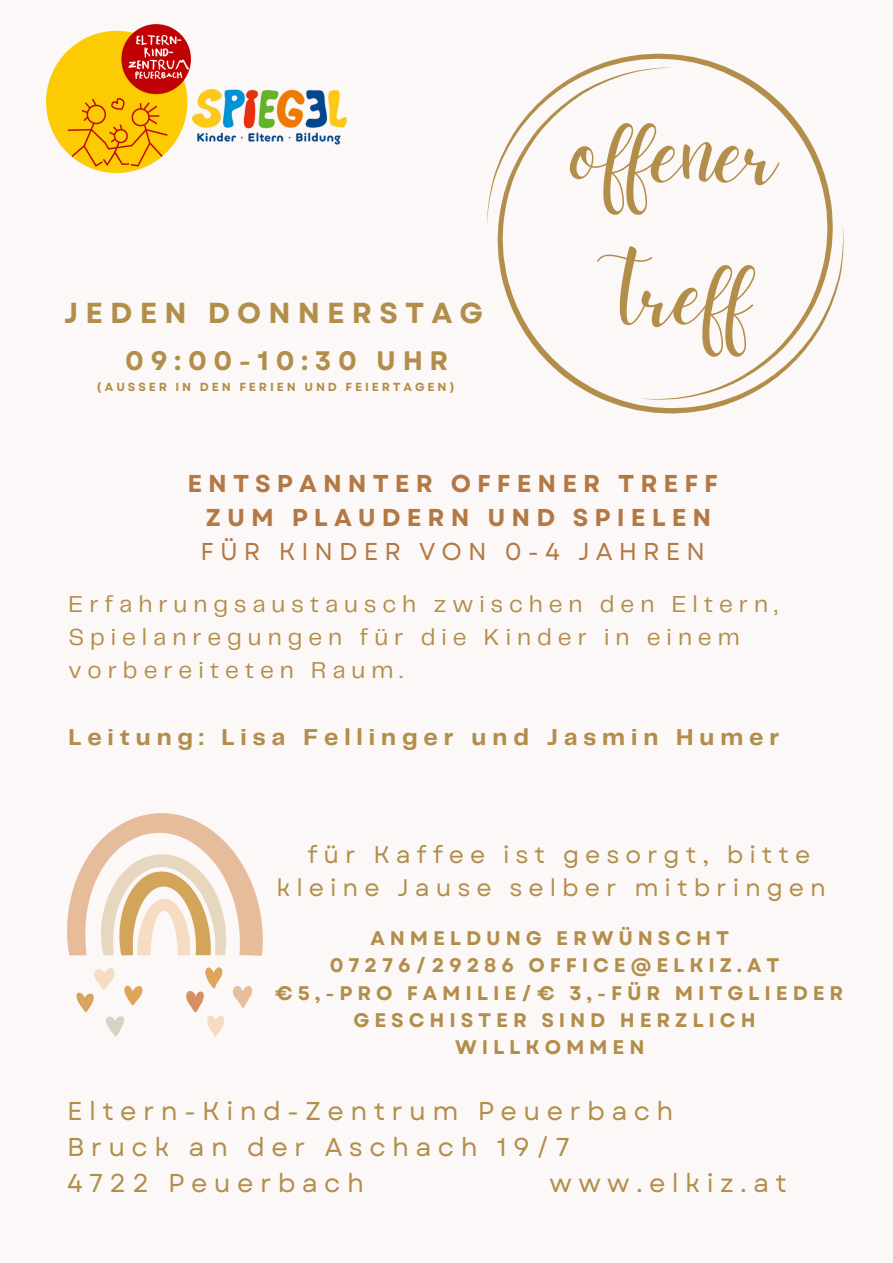
<style>
.page{position:relative;width:893px;height:1263px;background:#fbf8f7}
.page>*{position:absolute;margin:0;border:0;box-sizing:border-box;transform-origin:0 0}
.t1{font:101.48px/141.9px "Daydream";color:#b28e4a}
.t2{font:700 28.88px "Garet";letter-spacing:.25em;color:#b28e4a}
.t3{font:700 26.7px "Garet";letter-spacing:.25em;color:#b28e4a}
.t4{font:25.8px/36px "Garet";letter-spacing:.25em;color:#b28e4a}
.t5{font:700 24.38px/34px "Garet";letter-spacing:.25em;color:#b37844;text-align:center}
.t6{font:24px/33.2px "Garet";letter-spacing:.25em;color:#b28e4a}
.t7{font:23.92px/33.4px "Telegraf";letter-spacing:.25em;color:#b28e4a}
.t8{font:700 23.92px "Telegraf";letter-spacing:.25em;color:#b28e4a}
.t9{font:700 19.73px "Garet";letter-spacing:.25em;color:#b28e4a}
.t10{font:700 11.7px "Garet";letter-spacing:.25em;color:#b28e4a}
.s1{font-weight:400}
</style>
<div class="page">
<img style="left:67px;top:813px;width:195px;height:223px">
<img style="left:46px;top:25px;width:144px;height:148px">
<img style="left:192px;top:89px;width:154px;height:55px">
<svg style="left:487px;top:53px;width:357px;height:361px"></svg>
<p class="t2" style="left:64px;top:292px;width:420px">JEDEN DONNERSTAG</p>
<h1 class="t3" style="left:125px;top:341px;width:325px">09:00-10:30 UHR</h1>
<h2 class="t10" style="left:97px;top:378px;width:360px">(AUSSER IN DEN FERIEN UND FEIERTAGEN)</h2>
<p class="t1" style="left:570px;top:91px;width:209px">offener<br>Treff</p>
<p class="t5" style="left:187px;top:467px;width:532px">ENTSPANNTER OFFENER TREFF<br>ZUM PLAUDERN UND SPIELEN<br><span class="s1">FÜR KINDER VON 0-4 JAHREN</span></p>
<h5 class="t7" style="left:68px;top:588px;width:710px">Erfahrungsaustausch zwischen den Eltern,<br>Spielanregungen für die Kinder in einem vorbereiteten Raum.</h5>
<h4 class="t8" style="left:68px;top:727px;width:712px">Leitung: Lisa Fellinger und Jasmin Humer</h4>
<p class="t6" style="left:277px;top:838px;width:551px;text-indent:31px">für Kaffee ist gesorgt, bitte kleine Jause selber mitbringen</p>
<h3 class="t9" style="left:370px;top:924px;width:360px">ANMELDUNG ERWÜNSCHT</h3>
<h3 class="t9" style="left:330px;top:951px;width:451px">07276/29286 OFFICE@ELKIZ.AT</h3>
<h3 class="t9" style="left:275px;top:978px;width:570px">€5,-PRO FAMILIE/€ 3,-FÜR MITGLIEDER</h3>
<h3 class="t9" style="left:353px;top:1006px;width:403px">GESCHISTER SIND HERZLICH</h3>
<h3 class="t9" style="left:455px;top:1033px;width:191px">WILLKOMMEN</h3>
<p class="t4" style="left:67px;top:1092px;width:608px">Eltern-Kind-Zentrum Peuerbach<br>Bruck an der Aschach 19/7<br>4722 Peuerbach</p>
<p class="t4" style="left:549px;top:1164px;width:239px">www.elkiz.at</p>
</div>
